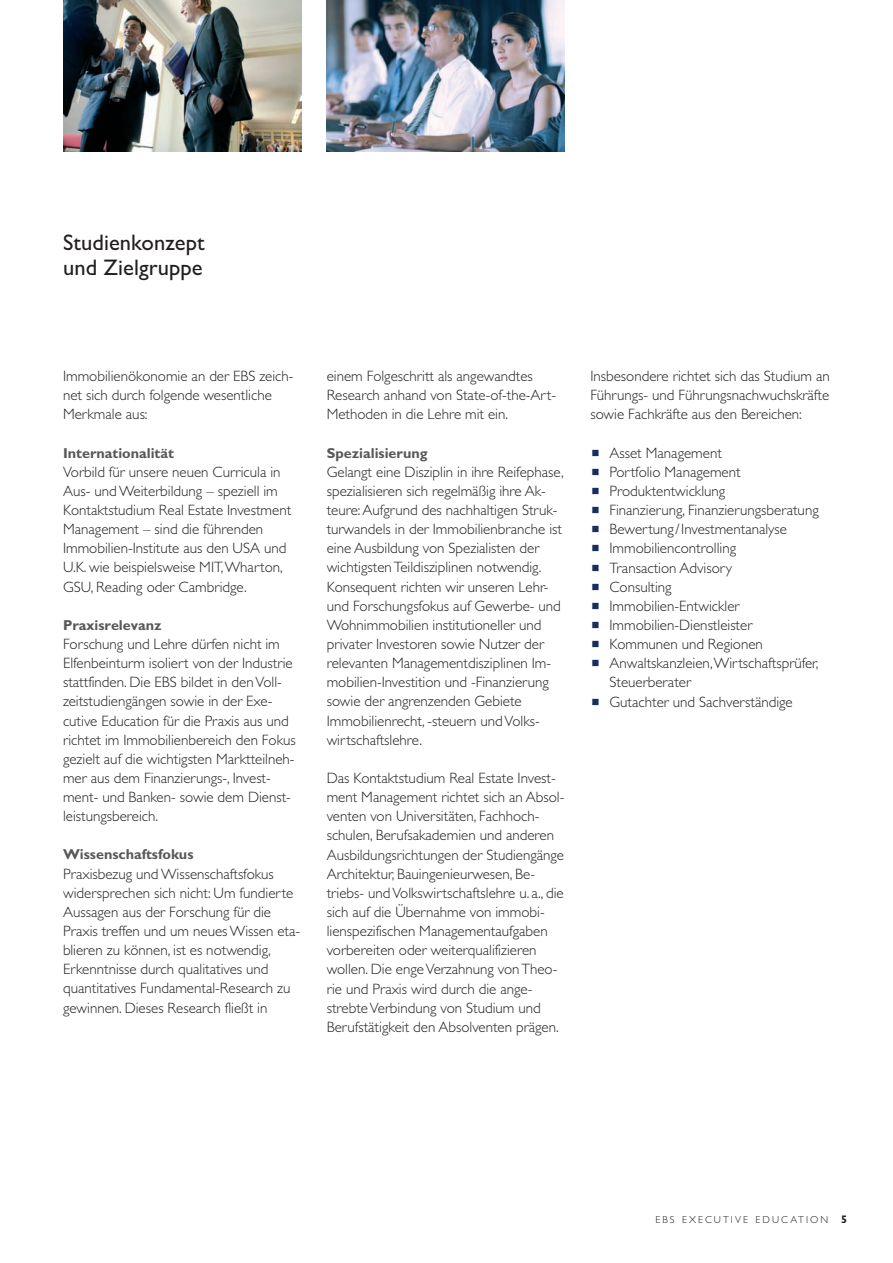
<style>
.page{position:relative;width:893px;height:1263px;background:#fff}
.page>*{position:absolute;margin:0;border:0;box-sizing:border-box;transform-origin:0 0}
.t1{font:22.5px/25.5px "Gill Sans";letter-spacing:.005em;color:#231f20}
.t2{font:300 15px/19.2px "Gill Sans";color:#231f20}
.t3{font:700 14.4px "M Gill Sans";color:#57585a}
.t4{font:300 10.2px "Gill Sans";letter-spacing:.2em;color:#231f20}
.s1{font-family:"M Gill Sans";font-weight:700;font-size:10.95px}
</style>
<div class="page">
<img style="left:63px;top:0;width:502px;height:152px">
<h1 class="t1" style="left:63px;top:232px;width:143px">Studienkonzept und Zielgruppe</h1>
<p class="t2" style="left:63px;top:368px;width:232px">Immobilienökonomie an der EBS zeich&shy;net sich durch folgende wesentliche<br>Merkmale aus:</p>
<p class="t3" style="left:63px;top:447px;width:112px">Internationalität</p>
<p class="t2" style="left:63px;top:464px;width:230px">Vorbild für unsere neuen Curricula in Aus- und Weiterbildung – speziell im Kontaktstudium Real Estate Investment Management – sind die führenden Immobilien-Institute aus den USA und U.K. wie beispielsweise MIT,Wharton, GSU, Reading oder Cambridge.</p>
<p class="t3" style="left:63px;top:619px;width:100px">Praxisrelevanz</p>
<p class="t2" style="left:63px;top:636px;width:234px">Forschung und Lehre dürfen nicht im Elfenbeinturm isoliert von der Industrie stattfinden. Die EBS bildet in den Voll&shy;zeitstudiengängen sowie in der Exe&shy;cutive Education für die Praxis aus und richtet im Immobilienbereich den Fokus gezielt auf die wichtigsten Marktteilneh&shy;mer aus dem Finanzierungs-, Invest&shy;ment- und Banken- sowie dem Dienst&shy;leistungsbereich.</p>
<p class="t3" style="left:63px;top:849px;width:132px">Wissenschaftsfokus</p>
<p class="t2" style="left:63px;top:865px;width:239px">Praxisbezug und Wissenschaftsfokus widersprechen sich nicht: Um fundierte Aussagen aus der Forschung für die Praxis treffen und um neues Wissen eta&shy;blieren zu können, ist es notwendig, Erkenntnisse durch qualitatives und quantitatives Fundamental-Research zu gewinnen. Dieses Research fließt in</p>
<p class="t2" style="left:327px;top:368px;width:231px">einem Folgeschritt als angewandtes<br>Research anhand von State-of-the-Art-<br>Methoden in die Lehre mit ein.</p>
<p class="t3" style="left:327px;top:447px;width:102px">Spezialisierung</p>
<p class="t2" style="left:327px;top:464px;width:239px">Gelangt eine Disziplin in ihre Reifephase, spezialisieren sich regelmäßig ihre Ak&shy;teure:Aufgrund des nachhaltigen Struk&shy;turwandels in der Immobilienbranche ist eine Ausbildung von Spezialisten der wichtigsten Teildisziplinen notwendig.<br>Konsequent richten wir unseren Lehr&shy;und Forschungsfokus auf Gewerbe- und Wohnimmobilien institutioneller und privater Investoren sowie Nutzer der relevanten Managementdisziplinen Im&shy;mobilien-Investition und -Finanzierung sowie der angrenzenden Gebiete Immobilienrecht, -steuern und Volks&shy;wirtschaftslehre.</p>
<p class="t2" style="left:327px;top:770px;width:239px">Das Kontaktstudium Real Estate Invest&shy;ment Management richtet sich an Absol&shy;venten von Universitäten, Fachhoch&shy;schulen, Berufsakademien und anderen Ausbildungsrichtungen der Studiengänge Architektur, Bauingenieurwesen, Be&shy;triebs- und Volkswirtschaftslehre u. a., die sich auf die Übernahme von immobi&shy;lienspezifischen Managementaufgaben vorbereiten oder weiterqualifizieren wollen. Die enge Verzahnung von Theo&shy;rie und Praxis wird durch die ange&shy;strebte Verbindung von Studium und Berufstätigkeit den Absolventen prägen.</p>
<p class="t2" style="left:590px;top:368px;width:241px;text-align:justify">Insbesondere richtet sich das Studium an Führungs- und Führungsnachwuchskräfte sowie Fachkräfte aus den Bereichen:</p>
<p class="t2" style="left:609px;top:445px;width:211px">Asset Management<br>Portfolio Management<br>Produktentwicklung<br>Finanzierung, Finanzierungsberatung<br>Bewertung/Investmentanalyse<br>Immobiliencontrolling<br>Transaction Advisory<br>Consulting<br>Immobilien-Entwickler<br>Immobilien-Dienstleister<br>Kommunen und Regionen<br>Anwaltskanzleien,Wirtschaftsprüfer,<br>Steuerberater<br>Gutachter und Sachverständige</p>
<p class="t4" style="left:655px;top:1216px;width:193px">EBS EXECUTIVE EDUCATION <span class="s1">5</span></p>
</div>
